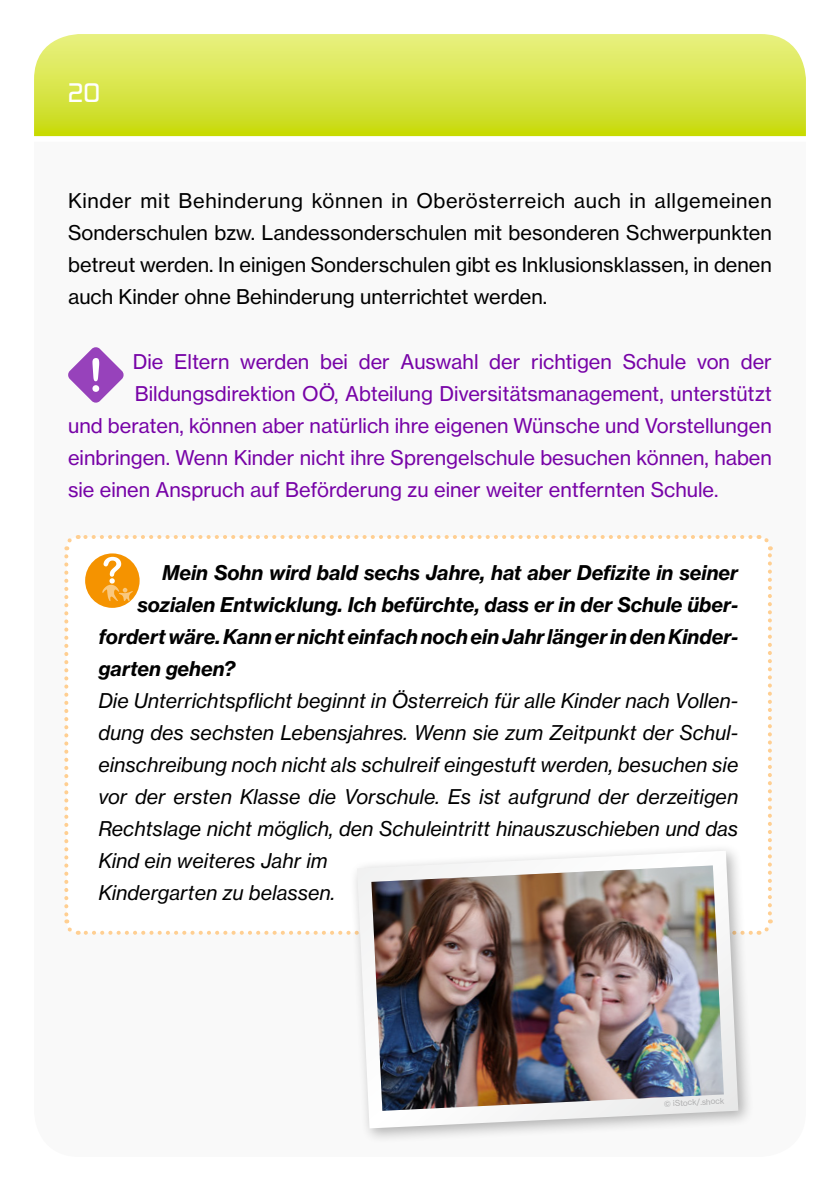
<style>
.page{position:relative;width:840px;height:1191px;background:#fff}
.page>*{position:absolute;margin:0;border:0;box-sizing:border-box;transform-origin:0 0}
.t1{font:500 24px "Sol Pro";color:#fff}
.t2{font:20px/32px "N Haas Grotesk TX Pro 56 It";color:#000}
.t3{font:20px "N Haas Grotesk TX Pro 55 Rg";color:#7703a7}
.t4{font:20px/32px "N Haas Grotesk TX Pro 55 Rg";color:#000;text-align:justify}
.t5{font:20px "N Haas Grotesk TX Pro 76 Bd It";color:#000}
.t6{font:8px "N Haas Grotesk TX Pro 55 Rg";color:#afafb0}
</style>
<div class="page">
<svg style="left:34px;top:34px;width:771px;height:102px"></svg>
<svg style="left:64px;top:556px;width:15px;height:379px"></svg>
<svg style="left:86px;top:919px;width:687px;height:16px"></svg>
<svg style="left:757px;top:535px;width:14px;height:378px"></svg>
<svg style="left:64px;top:535px;width:686px;height:15px"></svg>
<div style="left:85px;top:553px;width:55px;height:55px;background:#f59300;border-radius:50%"></div>
<svg style="left:102px;top:557px;width:31px;height:44px"></svg>
<div style="left:348px;top:842px;width:405px;height:302px;background:#000;opacity:.3"></div>
<svg style="left:357px;top:850px;width:381px;height:278px"></svg>
<img style="left:371px;top:865px;width:352px;height:245px">
<svg style="left:68px;top:347px;width:56px;height:56px"></svg>
<p class="t1" style="left:68px;top:78px;width:34px">20</p>
<p class="t4" style="left:68px;top:185px;width:705px">Kinder mit Behinderung können in Oberösterreich auch in allgemeinen Sonderschulen bzw. Landessonderschulen mit besonderen Schwerpunkten betreut werden. In einigen Sonderschulen gibt es Inklusionsklassen, in denen auch Kinder ohne Behinderung unterrichtet werden.</p>
<p class="t3" style="left:133px;top:349px;width:640px">Die Eltern werden bei der Auswahl der richtigen Schule von der</p>
<p class="t3" style="left:135px;top:381px;width:638px">Bildungsdirektion OÖ, Abteilung Diversitätsmanagement, unterstützt</p>
<p class="t3" style="left:68px;top:413px;width:704px">und beraten, können aber natürlich ihre eigenen Wünsche und Vorstellungen</p>
<p class="t3" style="left:68px;top:445px;width:705px">einbringen. Wenn Kinder nicht ihre Sprengelschule besuchen können, haben</p>
<p class="t3" style="left:68px;top:477px;width:651px">sie einen Anspruch auf Beförderung zu einer weiter entfernten Schule.</p>
<p class="t5" style="left:162px;top:560px;width:577px">Mein Sohn wird bald sechs Jahre, hat aber Defizite in seiner</p>
<p class="t5" style="left:137px;top:592px;width:602px">sozialen Entwicklung. Ich befürchte, dass er in der Schule über-</p>
<p class="t5" style="left:98px;top:624px;width:641px">fordert wäre. Kann er nicht einfach noch ein Jahr länger in den Kinder-</p>
<p class="t5" style="left:98px;top:656px;width:138px">garten gehen?</p>
<p class="t2" style="left:98px;top:684px;width:641px">Die Unterrichtspflicht beginnt in Österreich für alle Kinder nach Vollen&shy;dung des sechsten Lebensjahres. Wenn sie zum Zeitpunkt der Schul&shy;einschreibung noch nicht als schulreif eingestuft werden, besuchen sie vor der ersten Klasse die Vorschule. Es ist aufgrund der derzeitigen Rechtslage nicht möglich, den Schuleintritt hinauszuschieben und das Kind ein weiteres Jahr im<br>Kindergarten zu belassen.</p>
<p class="t6" style="left:663px;top:1098px;width:62px;rotate:-3deg">© iStock/.shock</p>
</div>
